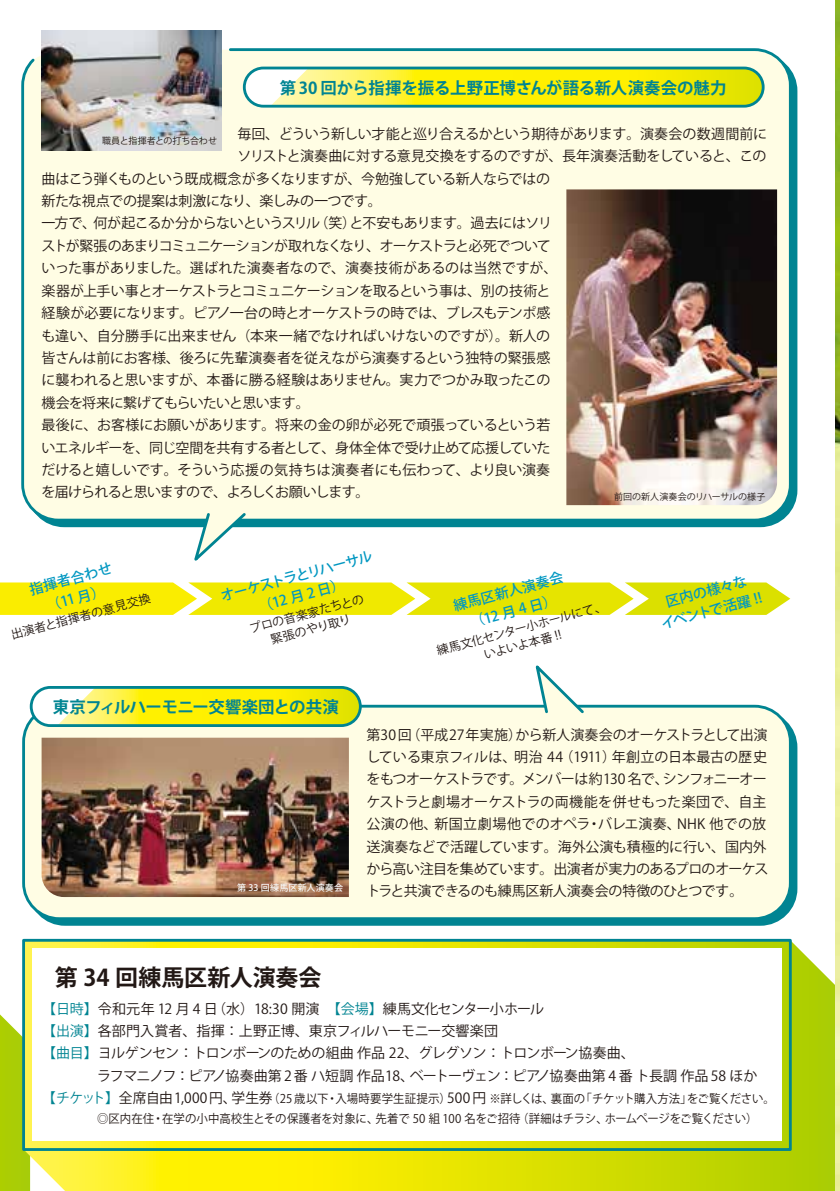
<style>
.page{position:relative;width:840px;height:1191px;background:#fff}
.page>*{position:absolute;margin:0;border:0;box-sizing:border-box;transform-origin:0 0}
.t1{font:700 23px "Koz Go Pr 6 N";color:#221815}
.t2{font:700 16.4px "Koz Go Pr 6 N";letter-spacing:-.01em;color:#008492}
.t3{font:14px/22.4px "Koz Go Pr 6 N";letter-spacing:-.025em;color:#221815}
.t4{font:14px "Koz Go Pr 6 N";letter-spacing:-.005em;color:#221815}
.t5{font:14px "Koz Go Pr 6 N";letter-spacing:-.07em;color:#221815}
.t6{font:500 14px/20px "Koz Go Pr 6 N";color:#0097c1;text-align:center}
.t7{font:14px "Koz Go Pr 6 N";letter-spacing:-.05em;color:#221815}
.t8{font:14px "Koz Go Pr 6 N";letter-spacing:.005em;color:#221815}
.t9{font:14px "Koz Go Pr 6 N";color:#221815}
.t10{font:12px/20px "Koz Go Pr 6 N";letter-spacing:-.01em;color:#221815;scale:.95 1}
.t11{font:12px/16px "Koz Go Pr 6 N";letter-spacing:-.01em;color:#221815;text-align:center}
.t12{font:9px "Koz Go Pr 6 N";color:#221815}
.t13{font:500 9px "Koz Go Pr 6 N";letter-spacing:.025em;color:#f7f8f8}
.s1{color:#008492}
.s2{font-size:14px;color:#008492}
.s3{font-size:14px}
</style>
<div class="page">
<div style="left:28px;top:710px;width:769px;height:215px;border:3px solid #008492;border-radius:36px"></div>
<div style="left:24px;top:706px;width:765px;height:212px;background:#fffde4;border-radius:36px"></div>
<div style="left:22px;top:705px;width:769px;height:215px;border:3px solid #008492;border-radius:36px"></div>
<div style="left:0;top:1014px;width:24px;height:177px;background:#abcd05"></div>
<svg style="left:24px;top:942px;width:810px;height:249px;background:#d9e10f"></svg>
<svg style="left:21px;top:938px;width:771px;height:214px;background:#a7cb3e"></svg>
<div style="left:32px;top:948px;width:749px;height:193px;background:#fff"></div>
<img style="left:834px;top:0;width:5px;height:1191px">
<div style="left:21px;top:47px;width:771px;height:476px;background:#fffde4"></div>
<img style="left:566px;top:189px;width:210px;height:316px">
<img style="left:42px;top:737px;width:307px;height:160px">
<svg style="left:31px;top:687px;width:329px;height:38px;background:#f9ee0c"></svg>
<svg style="left:31px;top:687px;width:64px;height:36px"></svg>
<div style="left:30px;top:686px;width:331px;height:41px;border:3px solid #008492;border-radius:19px"></div>
<svg style="left:244px;top:68px;width:518px;height:38px;background:#faef16"></svg>
<svg style="left:244px;top:68px;width:64px;height:38px"></svg>
<div style="left:243px;top:67px;width:521px;height:41px;border:3px solid #008492;border-radius:19px"></div>
<img style="left:42px;top:31px;width:179px;height:120px">
<svg style="left:0;top:582px;width:789px;height:33px;background:#ede816"></svg>
<svg style="left:532px;top:665px;width:54px;height:49px"></svg>
<svg style="left:190px;top:510px;width:58px;height:51px"></svg>
<p class="t2" style="left:280px;top:78px;width:448px">第 30 回から指揮を振る上野正博さんが語る新人演奏会の魅力</p>
<p class="t3" style="left:237px;top:123px;width:531px">毎回、どういう新しい才能と巡り合えるかという期待があります。演奏会の数週間前に</p>
<p class="t3" style="left:237px;top:145px;width:530px">ソリストと演奏曲に対する意見交換をするのですが、長年演奏活動をしていると、この</p>
<p class="t3" style="left:42px;top:168px;width:510px">曲はこう弾くものという既成概念が多くなりますが、今勉強している新人ならではの</p>
<p class="t3" style="left:42px;top:190px;width:341px">新たな視点での提案は刺激になり、楽しみの一つです。</p>
<p class="t3" style="left:42px;top:212px;width:511px">一方で、何が起こるか分からないというスリル（笑）と不安もあります。過去にはソリ</p>
<p class="t5" style="left:42px;top:238px;width:510px">ストが緊張のあまりコミュニケーションが取れなくなり、オーケストラと必死でついて</p>
<p class="t8" style="left:42px;top:260px;width:517px">いった事がありました。選ばれた演奏者なので、演奏技術があるのは当然ですが、</p>
<p class="t7" style="left:42px;top:283px;width:510px">楽器が上手い事とオーケストラとコミュニケーションを取るという事は、別の技術と</p>
<p class="t3" style="left:42px;top:302px;width:510px">経験が必要になります。ピアノ一台の時とオーケストラの時では、ブレスもテンポ感</p>
<p class="t9" style="left:42px;top:327px;width:510px">も違い、自分勝手に出来ません（本来一緒でなければいけないのですが）。新人の</p>
<p class="t3" style="left:42px;top:347px;width:510px">皆さんは前にお客様、後ろに先輩演奏者を従えながら演奏するという独特の緊張感</p>
<p class="t3" style="left:42px;top:369px;width:510px">に襲われると思いますが、本番に勝る経験はありません。実力でつかみ取ったこの</p>
<p class="t7" style="left:42px;top:395px;width:269px">機会を将来に繋げてもらいたいと思います。</p>
<p class="t4" style="left:42px;top:417px;width:510px">最後に、お客様にお願いがあります。将来の金の卵が必死で頑張っているという若</p>
<p class="t3" style="left:42px;top:436px;width:510px">いエネルギーを、同じ空間を共有する者として、身体全体で受け止めて応援していた</p>
<p class="t3" style="left:42px;top:459px;width:510px">だけると嬉しいです。そういう応援の気持ちは演奏者にも伝わって、より良い演奏</p>
<p class="t5" style="left:42px;top:484px;width:329px">を届けられると思いますので、よろしくお願いします。</p>
<p class="t12" style="left:102px;top:135px;width:116px">職員と指揮者との打ち合わせ</p>
<p class="t12" style="left:613px;top:492px;width:153px">前回の新人演奏会のリハーサルの様子</p>
<p class="t6" style="left:27px;top:580px;width:86px;rotate:-15deg">指揮者合わせ（11 月）</p>
<p class="t11" style="left:9px;top:627px;width:145px;rotate:-15deg">出演者と指揮者の意見交換</p>
<p class="t6" style="left:218px;top:587px;width:158px;rotate:-15deg">オーケストラとリハーサル（12 月2日）</p>
<p class="t11" style="left:248px;top:621px;width:119px;rotate:-15deg">プロの音楽家たちとの緊張のやり取り</p>
<p class="t2" style="left:53px;top:698px;width:287px">東京フィルハーモニー交響楽団との共演</p>
<p class="t6" style="left:451px;top:596px;width:115px;rotate:-15deg">練馬区新人演奏会（12 月 4日）</p>
<p class="t11" style="left:434px;top:643px;width:176px;rotate:-15deg">練馬文化センター小ホールにて、いよいよ本番 !!</p>
<p class="t6" style="left:653px;top:595px;width:105px;rotate:-15deg">区内の様々な<br>イベントで活躍 !!</p>
<p class="t13" style="left:237px;top:882px;width:107px">第 33 回練馬区新人演奏会</p>
<p class="t3" style="left:366px;top:723px;width:403px">第30回（平成27年実施）から新人演奏会のオーケストラとして出演している東京フィルは、明治 44（1911）年創立の日本最古の歴史をもつオーケストラです。メンバーは約130 名で、シンフォニーオーケストラと劇場オーケストラの両機能を併せもった楽団で、自主公演の他、新国立劇場他でのオペラ・バレエ演奏、NHK 他での放送演奏などで活躍しています。海外公演も積極的に行い、国内外から高い注目を集めています。出演者が実力のあるプロのオーケストラと共演できるのも練馬区新人演奏会の特徴のひとつです。</p>
<h1 class="t1" style="left:55px;top:964px;width:268px">第 34 回練馬区新人演奏会</h1>
<p class="t3" style="left:42px;top:997px;width:503px"><span class="s1">【日時】</span>令和元年 12 月 4 日（水）18:30 開演　<span class="s1">【会場】</span>練馬文化センター小ホール</p>
<p class="t4" style="left:42px;top:1023px;width:457px"><span class="s1">【出演】</span>各部門入賞者、指揮：上野正博、東京フィルハーモニー交響楽団</p>
<p class="t3" style="left:42px;top:1042px;width:594px"><span class="s1">【曲目】</span>ヨルゲンセン：トロンボーンのための組曲 作品 22、グレグソン：トロンボーン協奏曲、</p>
<p class="t3" style="left:97px;top:1064px;width:661px">ラフマニノフ：ピアノ協奏曲第 2 番 ハ短調 作品18、ベートーヴェン：ピアノ協奏曲第 4 番 ト長調 作品 58 ほか</p>
<p class="t10" style="left:97px;top:1089px;width:714px;text-indent:-55px"><span class="s2">【チケット】</span><span class="s3">全席自由1,000円、学生券</span>（25歳以下・入場時要学生証提示）<span class="s3">500円</span> ※詳しくは、裏面の「チケット購入方法」をご覧ください。◎区内在住・在学の小中高校生とその保護者を対象に、先着で 50 組 100 名をご招待（詳細はチラシ、ホームページをご覧ください）</p>
</div>
